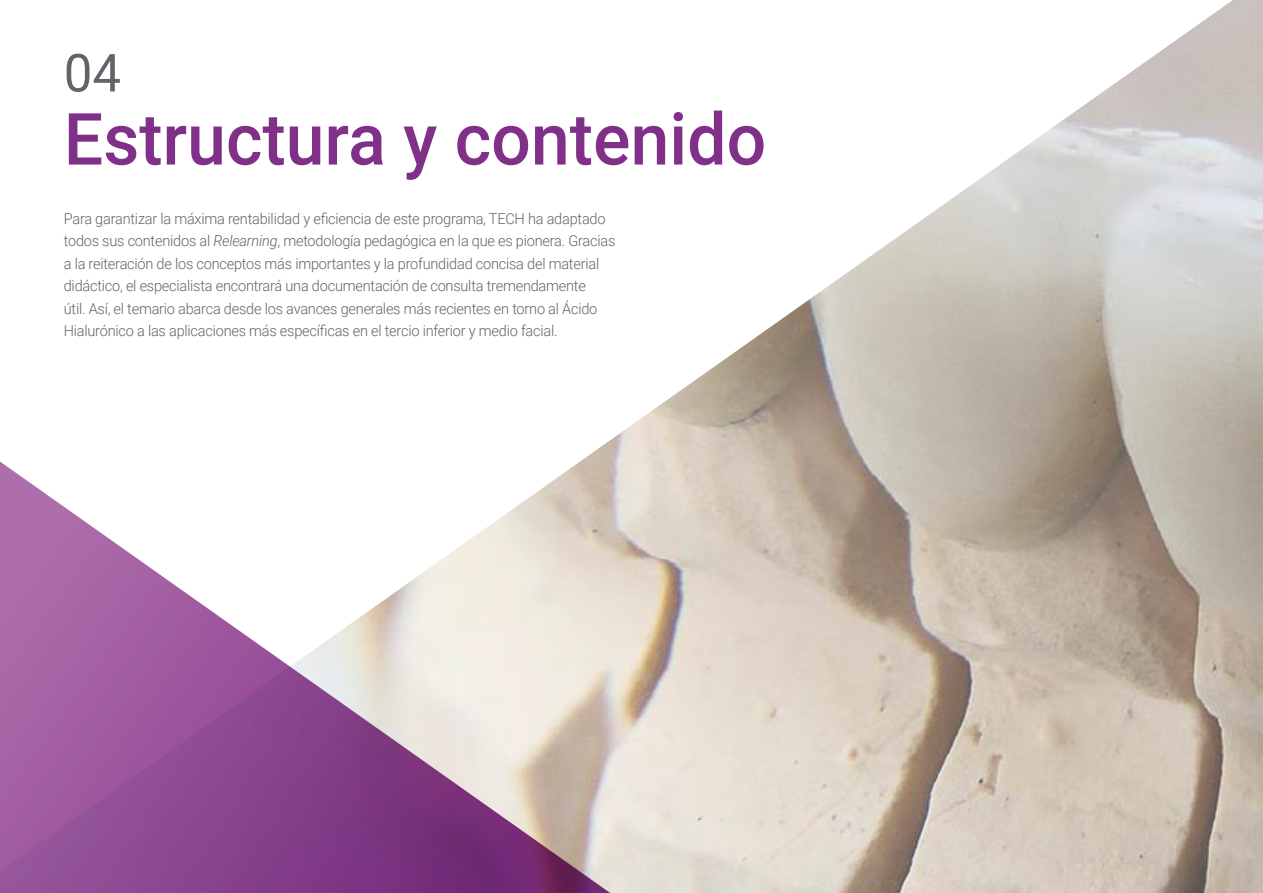
<style>
.page{position:relative;width:1263px;height:893px;background:#fff}
.page>*{position:absolute;margin:0;border:0;box-sizing:border-box;transform-origin:0 0}
.t1{font:500 72px "Roboto";color:#813089}
.t2{font:52.5px "Roboto";color:#61646a}
.t3{font:300 15px/22.5px "Roboto";letter-spacing:-.015em;color:#61646a}
.s1{font-style:italic}
</style>
<div class="page">
<img style="left:602px;top:0;width:661px;height:893px">
<svg style="left:0;top:446px;width:640px;height:447px"></svg>
<h2 class="t2" style="left:64px;top:36px;width:59px">04</h2>
<h1 class="t1" style="left:64px;top:89px;width:704px">Estructura y contenido</h1>
<p class="t3" style="left:64px;top:207px;width:553px">Para garantizar la máxima rentabilidad y eficiencia de este programa, TECH ha adaptado todos sus contenidos al <span class="s1">Relearning</span>, metodología pedagógica en la que es pionera. Gracias a la reiteración de los conceptos más importantes y la profundidad concisa del material didáctico, el especialista encontrará una documentación de consulta tremendamente<br>útil. Así, el temario abarca desde los avances generales más recientes en torno al Ácido Hialurónico a las aplicaciones más específicas en el tercio inferior y medio facial.</p>
</div>
